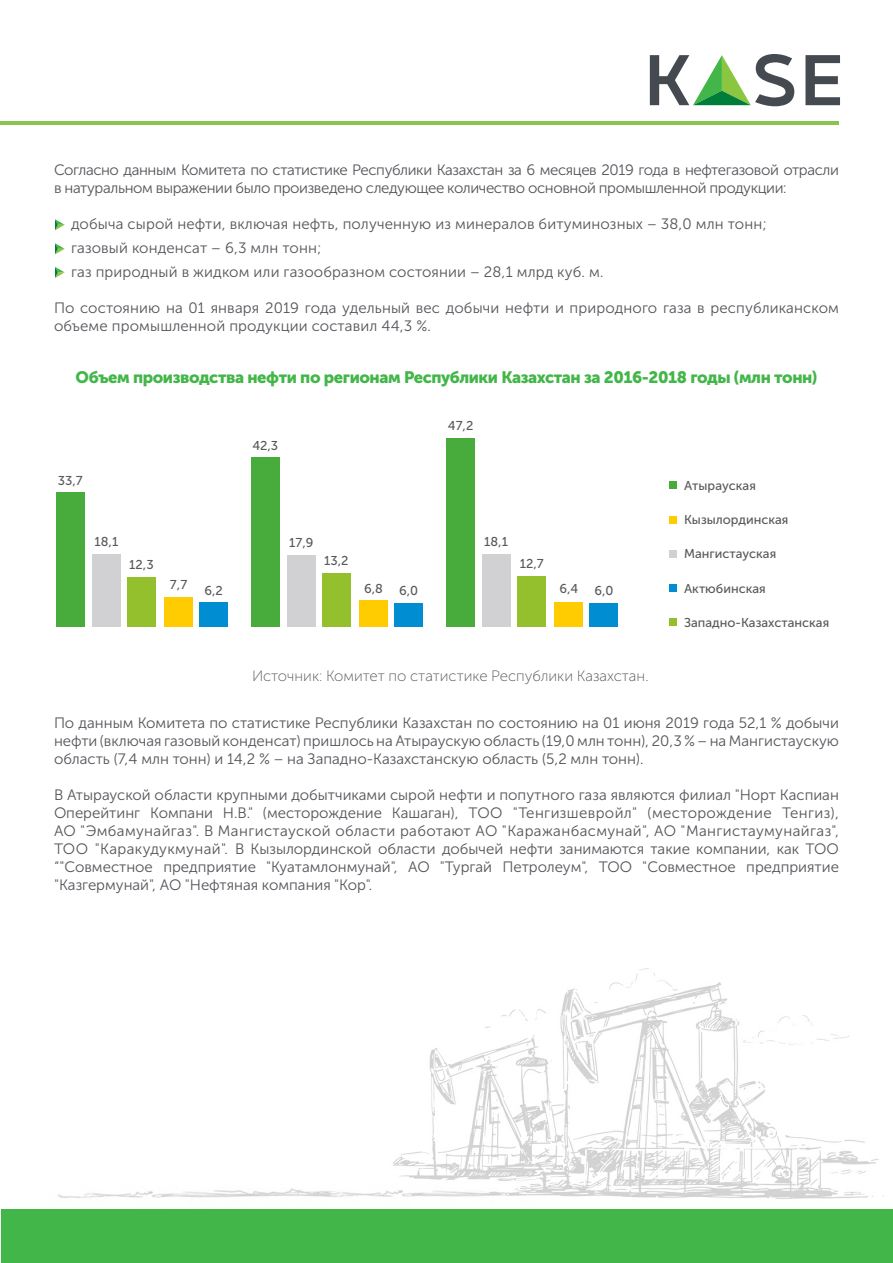
<style>
.page{position:relative;width:893px;height:1263px;background:#fff}
.page>*{position:absolute;margin:0;border:0;box-sizing:border-box;transform-origin:0 0}
.t1{font:16.5px "Museo Sans Cyrl 900";letter-spacing:-.025em;color:#43b649}
.t2{font:15px/18px "Museo Sans Cyrl 300";color:#525459}
.t3{font:15px/18px "Museo Sans Cyrl 300";letter-spacing:-.025em;color:#525459}
.t4{font:15px "Museo Sans Cyrl 100";color:#525459}
.t5{font:12.75px "Museo Sans Cyrl 500";color:#58595b}
</style>
<div class="page">
<img style="left:58px;top:968px;width:826px;height:231px">
<svg style="left:650px;top:54px;width:144px;height:52px"></svg>
<svg style="left:805px;top:55px;width:35px;height:50px"></svg>
<hr style="left:0;top:121px;width:839px;height:3px;background:#8ac350">
<div style="left:1px;top:1209px;width:891px;height:54px;background:#43b649"></div>
<div style="left:56px;top:493px;width:29px;height:134px;background:#48ac3c"></div>
<div style="left:92px;top:554px;width:29px;height:73px;background:#d1d0d2"></div>
<div style="left:127px;top:577px;width:29px;height:50px;background:#93c02c"></div>
<div style="left:164px;top:597px;width:29px;height:30px;background:#fecc00"></div>
<div style="left:199px;top:602px;width:29px;height:25px;background:#008dd2"></div>
<div style="left:251px;top:458px;width:29px;height:169px;background:#48ac3c"></div>
<div style="left:287px;top:556px;width:29px;height:71px;background:#d1d0d2"></div>
<div style="left:322px;top:573px;width:29px;height:54px;background:#93c02c"></div>
<div style="left:359px;top:600px;width:29px;height:27px;background:#fecc00"></div>
<div style="left:394px;top:603px;width:29px;height:24px;background:#008dd2"></div>
<div style="left:482px;top:554px;width:28px;height:73px;background:#d1d0d2"></div>
<div style="left:446px;top:438px;width:29px;height:189px;background:#48ac3c"></div>
<div style="left:517px;top:576px;width:29px;height:51px;background:#93c02c"></div>
<div style="left:555px;top:602px;width:28px;height:25px;background:#fecc00"></div>
<div style="left:590px;top:603px;width:28px;height:24px;background:#008dd2"></div>
<div style="left:669px;top:482px;width:8px;height:7px;background:#48ac3c"></div>
<div style="left:669px;top:516px;width:8px;height:7px;background:#fecc00"></div>
<div style="left:669px;top:550px;width:8px;height:7px;background:#d1d0d2"></div>
<div style="left:669px;top:584px;width:8px;height:8px;background:#008dd2"></div>
<div style="left:669px;top:618px;width:8px;height:8px;background:#93c02c"></div>
<svg style="left:55px;top:219px;width:10px;height:11px"></svg>
<svg style="left:55px;top:243px;width:10px;height:11px"></svg>
<svg style="left:55px;top:267px;width:10px;height:11px"></svg>
<p class="t3" style="left:54px;top:161px;width:786px">Согласно данным Комитета по статистике Республики Казахстан за 6 месяцев 2019 года в нефтегазовой отрасли в натуральном выражении было произведено следующее количество основной промышленной продукции:</p>
<p class="t2" style="left:71px;top:212px;width:697px;line-height:24px">добыча сырой нефти, включая нефть, полученную из минералов битуминозных – 38,0 млн тонн; газовый конденсат – 6,3 млн тонн;<br>газ природный в жидком или газообразном состоянии – 28,1 млрд куб. м.</p>
<p class="t2" style="left:54px;top:299px;width:786px">По состоянию на 01 января 2019 года удельный вес добычи нефти и природного газа в республиканском объеме промышленной продукции составил 44,3 %.</p>
<p class="t1" style="left:76px;top:368px;width:743px">Объем производства нефти по регионам Республики Казахстан за 2016-2018 годы (млн тонн)</p>
<p class="t5" style="left:58px;top:473px;width:26px">33,7</p>
<p class="t5" style="left:94px;top:535px;width:25px">18,1</p>
<p class="t5" style="left:129px;top:557px;width:26px">12,3</p>
<p class="t5" style="left:170px;top:578px;width:19px">7,7</p>
<p class="t5" style="left:204px;top:583px;width:20px">6,2</p>
<p class="t5" style="left:252px;top:438px;width:27px">42,3</p>
<p class="t5" style="left:448px;top:418px;width:27px">47,2</p>
<p class="t5" style="left:289px;top:535px;width:26px">17,9</p>
<p class="t5" style="left:324px;top:554px;width:26px">13,2</p>
<p class="t5" style="left:364px;top:582px;width:55px">6,8 6,0</p>
<p class="t5" style="left:484px;top:535px;width:25px">18,1</p>
<p class="t5" style="left:520px;top:557px;width:26px">12,7</p>
<p class="t5" style="left:559px;top:582px;width:56px">6,4 6,0</p>
<p class="t4" style="left:252px;top:668px;width:398px">Источник: Комитет по статистике Республики Казахстан.</p>
<p class="t5" style="left:684px;top:479px;width:73px">Атырауская</p>
<p class="t5" style="left:684px;top:513px;width:106px">Кызылординская</p>
<p class="t5" style="left:684px;top:547px;width:94px">Мангистауская</p>
<p class="t5" style="left:684px;top:581px;width:83px">Актюбинская</p>
<p class="t5" style="left:684px;top:615px;width:147px">Западно-Казахстанская</p>
<p class="t2" style="left:54px;top:714px;width:786px;text-align:justify">По данным Комитета по статистике Республики Казахстан по состоянию на 01 июня 2019 года 52,1 % добычи нефти (включая газовый конденсат) пришлось на Атыраускую область (19,0 млн тонн), 20,3 % – на Мангистаускую область (7,4 млн тонн) и 14,2 % – на Западно-Казахстанскую область (5,2 млн тонн).</p>
<p class="t2" style="left:54px;top:786px;width:786px;text-align:justify">В Атырауской области крупными добытчиками сырой нефти и попутного газа являются филиал "Норт Каспиан Оперейтинг Компани Н.В." (месторождение Кашаган), ТОО "Тенгизшевройл" (месторождение Тенгиз), АО "Эмбамунайгаз". В Мангистауской области работают АО "Каражанбасмунай", АО "Мангистаумунайгаз", ТОО "Каракудукмунай". В Кызылординской области добычей нефти занимаются такие компании, как ТОО “"Совместное предприятие "Куатамлонмунай", АО "Тургай Петролеум", ТОО "Совместное предприятие "Казгермунай", АО "Нефтяная компания "Кор".</p>
</div>
